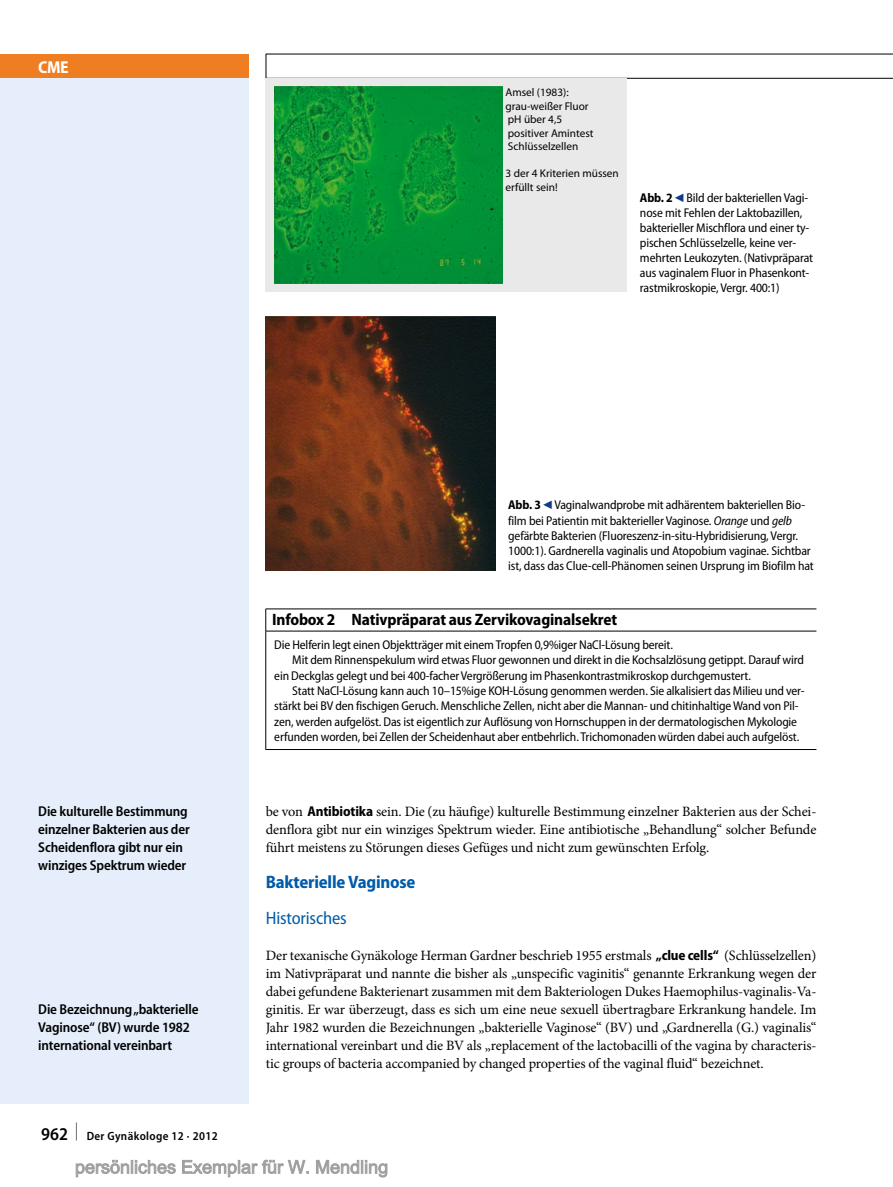
<style>
.page{position:relative;width:893px;height:1187px;background:#fff}
.page>*{position:absolute;margin:0;border:0;box-sizing:border-box;transform-origin:0 0}
.t1{font:700 semi-condensed 18px "Myriad Pro";letter-spacing:-.01em;color:#005ba9}
.t2{font:semi-condensed 18px "Myriad Pro";letter-spacing:-.01em;color:#005ba9}
.t3{font:700 semi-condensed 17.25px "Myriad Pro";color:#fff}
.t4{font:700 semi-condensed 16.5px "Myriad Pro";letter-spacing:-.01em;color:#000}
.t5{font:14.25px/18px "Minion Pro";letter-spacing:-.01em;color:#000;text-align:justify}
.t6{font:600 semi-condensed 14.25px/18px "Myriad Pro";letter-spacing:-.01em;color:#000}
.t7{font:semi-condensed 12.75px/15px "Myriad Pro";letter-spacing:-.01em;color:#000}
.t8{font:600 semi-condensed 12px "Myriad Pro";letter-spacing:.03em;color:#000}
.t9{font:11.25px/13.5px "Myriad Pro";color:#000}
.s1{font-weight:700}
.s2{font-family:"S Buttons";font-stretch:normal;font-size:14.25px;color:#0f3b89}
.s3{font-size:18px}
.s4{font-style:italic}
.s5{font-family:"Myriad Pro";font-weight:700;font-stretch:semi-condensed}
</style>
<div class="page">
<div style="left:0;top:78px;width:249px;height:1025px;background:#e5eefa"></div>
<div style="left:0;top:54px;width:249px;height:24px;background:#ef7d22"></div>
<svg style="left:266px;top:55px;width:1px;height:23px"></svg>
<hr style="left:266px;top:54px;width:627px;height:1px;background:#000">
<hr style="left:266px;top:78px;width:627px;height:1px;background:#000">
<div style="left:266px;top:78px;width:361px;height:214px;background:#e9e9e9"></div>
<img style="left:274px;top:87px;width:228px;height:196px">
<img style="left:266px;top:316px;width:229px;height:254px">
<svg style="left:265px;top:609px;width:1px;height:22px"></svg>
<hr style="left:266px;top:608px;width:550px;height:1px;background:#000">
<hr style="left:265px;top:631px;width:1px;height:118px;background:#000">
<hr style="left:266px;top:630px;width:550px;height:1px;background:#000">
<hr style="left:266px;top:749px;width:550px;height:1px;background:#000">
<svg style="left:75px;top:1159px;width:313px;height:18px"></svg>
<h2 class="t3" style="left:38px;top:57px;width:32px">CME</h2>
<p class="t9" style="left:505px;top:86px;width:90px">Amsel (1983): grau-weißer Fluor pH über 4,5 positiver Amintest<br>Schlüsselzellen</p>
<p class="t9" style="left:505px;top:167px;width:115px">3 der 4 Kriterien müssen erfüllt sein!</p>
<p class="t7" style="left:640px;top:190px;width:175px"><span class="s1">Abb. 2</span><span class="s2">9</span> Bild der bakteriellen Vagi&shy;nose mit Fehlen der Laktobazillen, bakterieller Mischflora und einer ty&shy;pischen Schlüsselzelle, keine ver&shy;mehrten Leukozyten. (Nativpräparat aus vaginalem Fluor in Phasenkont&shy;rastmikroskopie, Vergr. 400:1)</p>
<p class="t6" style="left:38px;top:802px;width:153px">Die kulturelle Bestimmung einzelner Bakterien aus der<br>Scheidenflora gibt nur ein winziges Spektrum wieder</p>
<p class="t6" style="left:38px;top:1000px;width:162px">Die Bezeichnung „bakterielle<br>Vaginose“ (BV) wurde 1982 international vereinbart</p>
<p class="t8" style="left:41px;top:1129px;width:178px"><span class="s3">962 </span><sup>|</sup> Der Gynäkologe 12 · 2012</p>
<p class="t7" style="left:508px;top:498px;width:307px"><span class="s1">Abb. 3</span><span class="s2">9</span> Vaginalwandprobe mit adhärentem bakteriellen Bio&shy;film bei Patientin mit bakterieller Vaginose. <span class="s4">Orange</span> und <span class="s4">gelb </span>gefärbte Bakterien (Fluoreszenz-in-situ-Hybridisierung, Vergr.<br>1000:1). Gardnerella vaginalis und Atopobium vaginae. Sichtbar ist, dass das Clue-cell-Phänomen seinen Ursprung im Biofilm hat</p>
<p class="t4" style="left:272px;top:610px;width:347px">Infobox 2 Nativpräparat aus Zervikovaginalsekret</p>
<p class="t7" style="left:274px;top:637px;width:400px">Die Helferin legt einen Objektträger mit einemTropfen 0,9%iger NaCl-Lösung bereit.</p>
<p class="t7" style="left:292px;top:653px;width:513px">Mit dem Rinnenspekulum wird etwas Fluor gewonnen und direkt in die Kochsalzlösung getippt. Darauf wird</p>
<p class="t7" style="left:274px;top:668px;width:478px">ein Deckglas gelegt und bei 400-facher Vergrößerung im Phasenkontrastmikroskop durchgemustert.</p>
<p class="t7" style="left:292px;top:683px;width:514px">Statt NaCl-Lösung kann auch 10–15%ige KOH-Lösung genommen werden. Sie alkalisiert das Milieu und ver-</p>
<p class="t7" style="left:274px;top:698px;width:526px">stärkt bei BV den fischigen Geruch. Menschliche Zellen, nicht aber die Mannan- und chitinhaltigeWand von Pil-</p>
<p class="t7" style="left:274px;top:714px;width:524px">zen, werden aufgelöst. Das ist eigentlich zur Auflösung von Hornschuppen in der dermatologischen Mykologie</p>
<p class="t7" style="left:274px;top:729px;width:526px">erfunden worden, bei Zellen der Scheidenhaut aber entbehrlich. Trichomonaden würden dabei auch aufgelöst.</p>
<p class="t5" style="left:266px;top:802px;width:552px">be von <span class="s5">Antibiotika</span> sein. Die (zu häufige) kulturelle Bestimmung einzelner Bakterien aus der Schei&shy;denflora gibt nur ein winziges Spektrum wieder. Eine antibiotische „Behandlung“ solcher Befunde führt meistens zu Störungen dieses Gefüges und nicht zum gewünschten Erfolg.</p>
<h1 class="t1" style="left:266px;top:871px;width:151px">Bakterielle Vaginose</h1>
<h1 class="t2" style="left:266px;top:908px;width:82px">Historisches</h1>
<p class="t5" style="left:266px;top:946px;width:552px">Der texanische Gynäkologe Herman Gardner beschrieb 1955 erstmals <span class="s5">„clue cells“</span> (Schlüsselzellen) im Nativpräparat und nannte die bisher als „unspecific vaginitis“ genannte Erkrankung wegen der dabei gefundene Bakterienart zusammen mit dem Bakteriologen Dukes Haemophilus-vaginalis-Va&shy;ginitis. Er war überzeugt, dass es sich um eine neue sexuell übertragbare Erkrankung -handele. Im Jahr 1982 wurden die Bezeichnungen „bakterielle Vaginose“ (BV) und „Gardnerella (G.) vaginalis“ international vereinbart und die BV als „replacement of the lactobacilli of the vagina by characteris&shy;tic groups of bacteria accompanied by changed properties of the vaginal fluid“ bezeichnet.</p>
</div>
